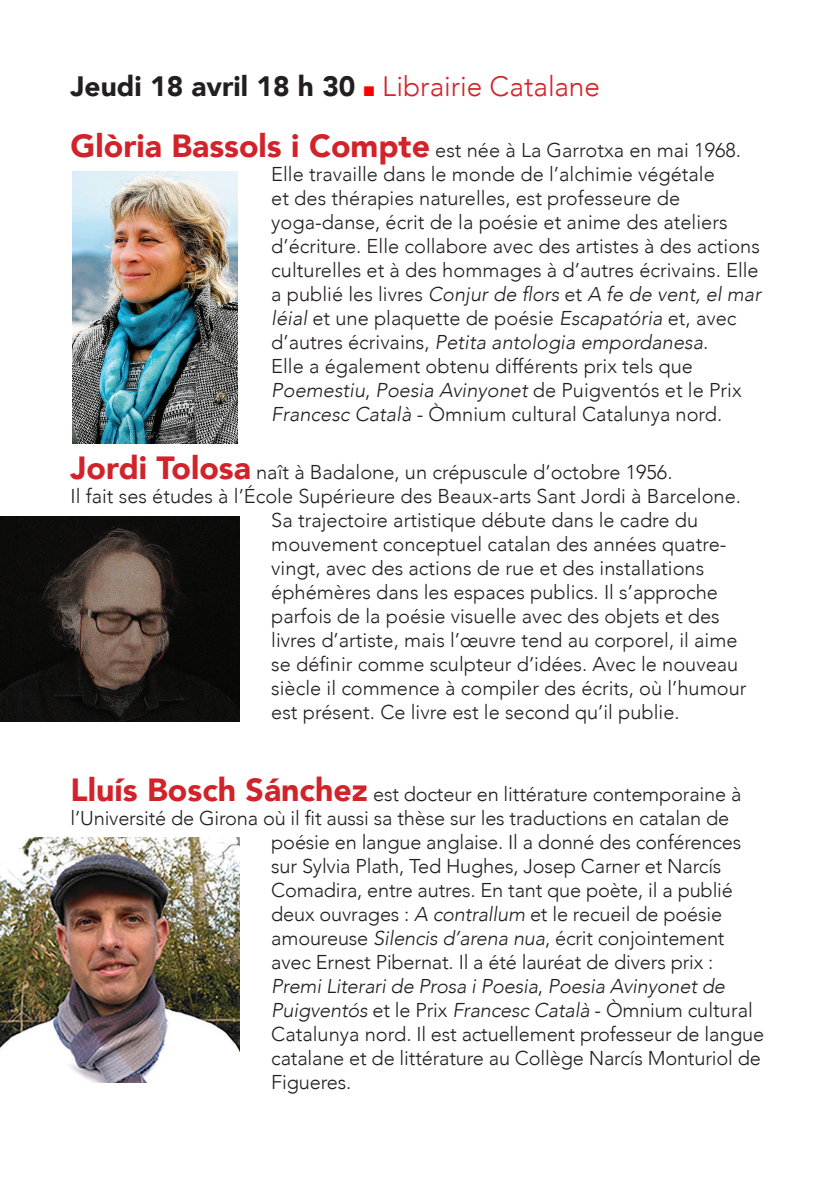
<style>
.page{position:relative;width:840px;height:1191px;background:#fff}
.page>*{position:absolute;margin:0;border:0;box-sizing:border-box;transform-origin:0 0}
.t1{font:900 28px "Avenir";color:#231f20}
.t2{font:300 20px/24px "Avenir";color:#231f20}
.t3{font:italic 300 20px "Avenir";letter-spacing:-.01em;color:#231f20}
.s1{color:#f00}
.s2{font-weight:300;color:#d1232a}
.s3{font-weight:900;font-size:32px;color:#d1232a}
.s4{font-style:italic}
.s5{font-style:normal}
</style>
<div class="page">
<img style="left:72px;top:172px;width:165px;height:272px">
<img style="left:0;top:516px;width:239px;height:206px">
<img style="left:0;top:837px;width:239px;height:245px">
<p class="t1" style="left:71px;top:63px;width:530px">Jeudi 18 avril 18 h 30 <span class="s1">■</span> <span class="s2">Librairie Catalane</span></p>
<p class="t2" style="left:71px;top:138px;width:671px"><span class="s3">Glòria Bassols i Compte</span> est née à La Garrotxa en mai 1968.</p>
<p class="t2" style="left:271px;top:162px;width:491px">Elle travaille dans le monde de l’alchimie végétale<br>et des thérapies naturelles, est professeure de yoga-danse, écrit de la poésie et anime des ateliers d’écriture. Elle collabore avec des artistes à des actions culturelles et à des hommages à d’autres écrivains. Elle a publié les livres <span class="s4">Conjur de flors</span> et <span class="s4">A fe de vent, el mar léial</span> et une plaquette de poésie <span class="s4">Escapatória</span> et, avec d’autres écrivains, <span class="s4">Petita antologia empordanesa.</span></p>
<p class="t2" style="left:271px;top:354px;width:471px">Elle a également obtenu différents prix tels que<br><span class="s4">Poemestiu</span>, <span class="s4">Poesia Avinyonet</span> de Puigventós et le Prix<br><span class="s4">Francesc Català</span> - Òmnium cultural Catalunya nord.</p>
<p class="t2" style="left:71px;top:460px;width:603px"><span class="s3">Jordi Tolosa</span> naît à Badalone, un crépuscule d’octobre 1956.</p>
<p class="t2" style="left:71px;top:484px;width:671px">Il fait ses études à l’École Supérieure des Beaux-arts Sant Jordi à Barcelone.</p>
<p class="t2" style="left:271px;top:508px;width:476px">Sa trajectoire artistique débute dans le cadre du mouvement conceptuel catalan des années quatre&shy;vingt, avec des actions de rue et des installations éphémères dans les espaces publics. Il s’approche parfois de la poésie visuelle avec des objets et des livres d’artiste, mais l’œuvre tend au corporel, il aime se définir comme sculpteur d’idées. Avec le nouveau siècle il commence à compiler des écrits, où l’humour est présent. Ce livre est le second qu’il publie.</p>
<p class="t2" style="left:71px;top:782px;width:672px"><span class="s3">Lluís Bosch Sánchez</span> est docteur en littérature contemporaine à</p>
<p class="t2" style="left:71px;top:806px;width:659px">l’Université de Girona où il fit aussi sa thèse sur les traductions en catalan de</p>
<p class="t2" style="left:271px;top:830px;width:471px">poésie en langue anglaise. Il a donné des conférences</p>
<p class="t2" style="left:271px;top:854px;width:451px">sur Sylvia Plath, Ted Hughes, Josep Carner et Narcís</p>
<p class="t2" style="left:271px;top:878px;width:463px">Comadira, entre autres. En tant que poète, il a publié</p>
<p class="t2" style="left:271px;top:902px;width:452px">deux ouvrages : <span class="s4">A contrallum</span> et le recueil de poésie</p>
<p class="t2" style="left:271px;top:926px;width:454px">amoureuse <span class="s4">Silencis d’arena nua</span>, écrit conjointement</p>
<p class="t2" style="left:271px;top:950px;width:443px">avec Ernest Pibernat. Il a été lauréat de divers prix :</p>
<p class="t3" style="left:271px;top:974px;width:455px">Premi Literari de Prosa i Poesia<span class="s5">,</span> Poesia Avinyonet de</p>
<p class="t3" style="left:271px;top:998px;width:483px">Puigventós <span class="s5">et le Prix</span> Francesc Català <span class="s5">- Òmnium cultural</span></p>
<p class="t2" style="left:271px;top:1022px;width:494px">Catalunya nord. Il est actuellement professeur de langue</p>
<p class="t2" style="left:271px;top:1046px;width:491px">catalane et de littérature au Collège Narcís Monturiol de</p>
<p class="t2" style="left:271px;top:1070px;width:81px">Figueres.</p>
</div>
